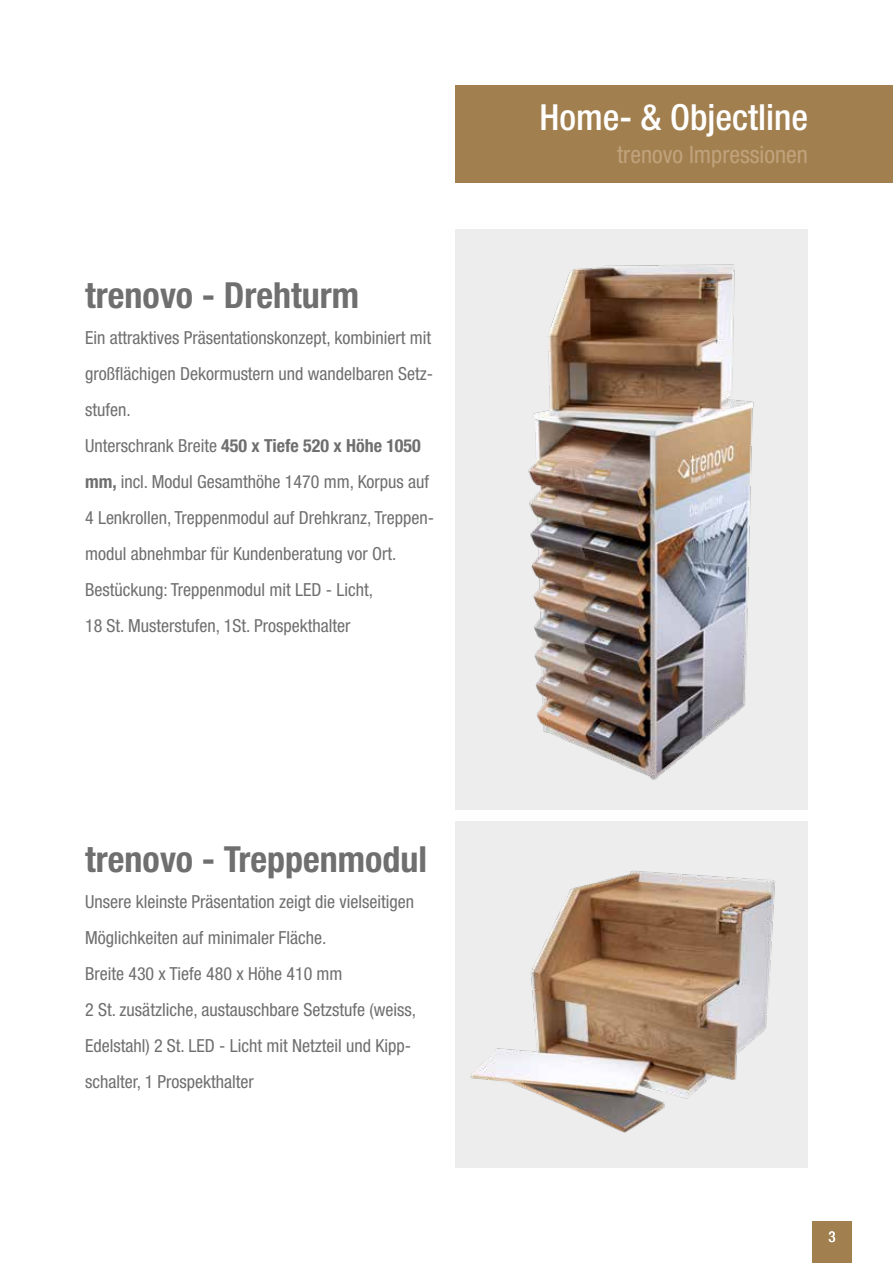
<style>
.page{position:relative;width:893px;height:1263px;background:#fff}
.page>*{position:absolute;margin:0;border:0;box-sizing:border-box;transform-origin:0 0}
.t1{font:700 condensed 36px "Helvetica Neue LT Pro";color:#706f6f}
.t2{font:500 condensed 36px "Helvetica Neue LT Pro";color:#fff}
.t3{font:condensed 24px "Helvetica Neue LT Pro";color:#c0a37d}
.t4{font:condensed 18px/36px "Helvetica Neue LT Pro";color:#706f6f}
.t5{font:condensed 15px "Helvetica Neue LT Pro";color:#fff}
.s1{font-weight:700}
</style>
<div class="page">
<div style="left:812px;top:1221px;width:40px;height:42px;background:#a27f4e"></div>
<div style="left:455px;top:821px;width:353px;height:346px;background:#ededed"></div>
<div style="left:455px;top:229px;width:353px;height:581px;background:#ededed"></div>
<img style="left:528px;top:264px;width:226px;height:516px">
<img style="left:470px;top:871px;width:305px;height:261px">
<div style="left:455px;top:85px;width:438px;height:97px;background:#a27f4e"></div>
<h1 class="t1" style="left:85px;top:273px;width:276px">trenovo - Drehturm</h1>
<p class="t4" style="left:85px;top:319px;width:351px">Ein attraktives Präsentationskonzept, kombiniert mit großflächigen Dekormustern und wandelbaren Setz&shy;stufen.<br>Unterschrank Breite <span class="s1">450 x Tiefe 520 x Höhe 1050 mm,</span> incl. Modul Gesamthöhe 1470 mm, Korpus auf 4 Lenkrollen, Treppenmodul auf Drehkranz, Treppen&shy;modul abnehmbar für Kundenberatung vor Ort.<br>Bestückung: Treppenmodul mit LED - Licht,<br>18 St. Musterstufen, 1St. Prospekthalter</p>
<h1 class="t1" style="left:85px;top:837px;width:343px">trenovo - Treppenmodul</h1>
<p class="t4" style="left:85px;top:883px;width:332px">Unsere kleinste Präsentation zeigt die vielseitigen Möglichkeiten auf minimaler Fläche.<br>Breite 430 x Tiefe 480 x Höhe 410 mm<br>2 St. zusätzliche, austauschbare Setzstufe (weiss, Edelstahl) 2 St. LED - Licht mit Netzteil und Kipp&shy;schalter, 1 Prospekthalter</p>
<h1 class="t2" style="left:539px;top:95px;width:270px">Home- &amp; Objectline</h1>
<h2 class="t3" style="left:617px;top:140px;width:192px">trenovo Impressionen</h2>
<p class="t5" style="left:829px;top:1227px;width:9px">3</p>
</div>
